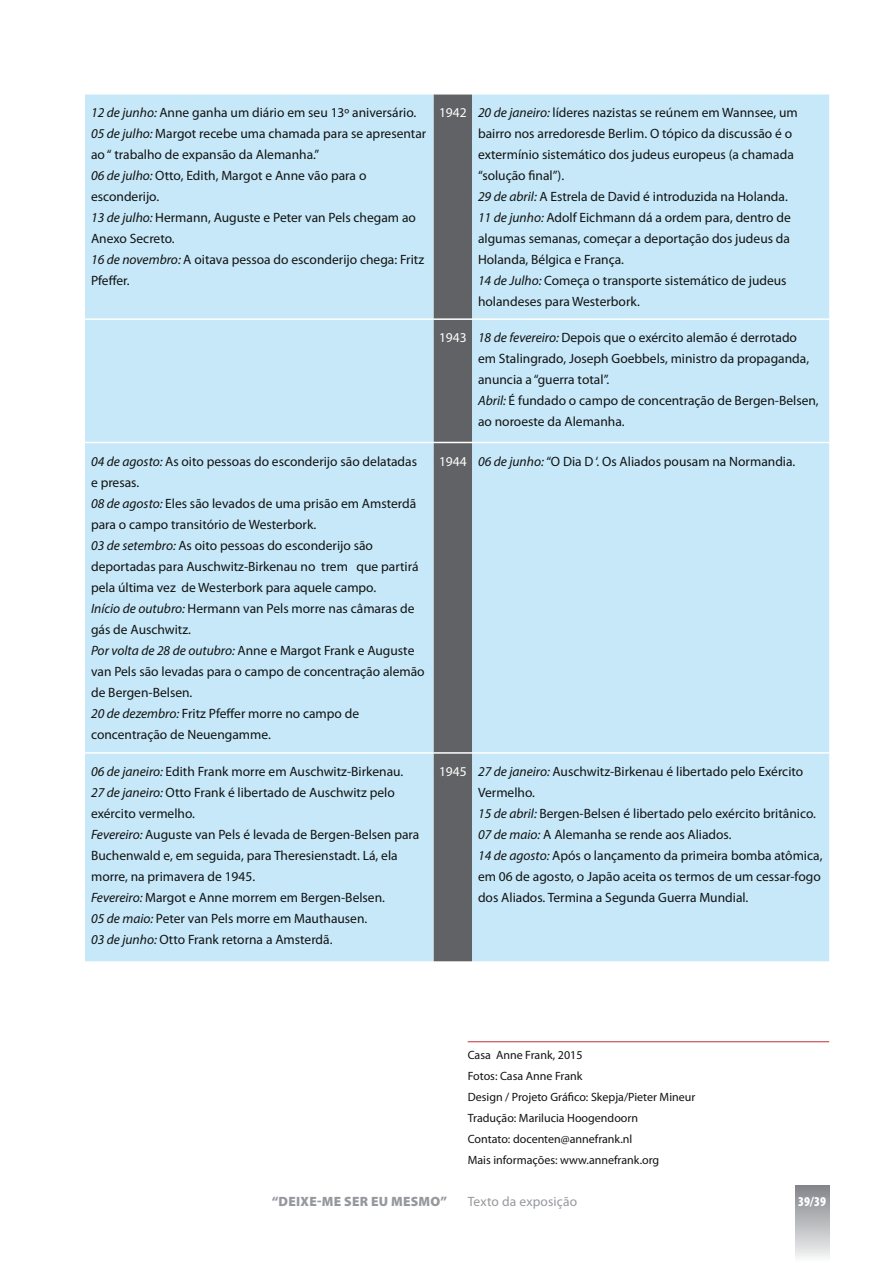
<style>
.page{position:relative;width:893px;height:1263px;background:#fff}
.page>*{position:absolute;margin:0;border:0;box-sizing:border-box;transform-origin:0 0}
.t1{font:13.5px/21px "Myriad Pro";color:#121311}
.t2{font:900 13.5px "Myriad Pro";letter-spacing:.02em;color:#95989c}
.t3{font:13.5px "Myriad Pro";letter-spacing:.01em;color:#95989c}
.t4{font:900 condensed 13.5px "Myriad Pro";color:#fff}
.t5{font:12px/21px "Myriad Pro";color:#121311}
.s1{font-style:italic}
.s2{color:#fff}
</style>
<div class="page">
<div style="left:795px;top:1185px;width:34px;height:78px;background:linear-gradient(to bottom,#808388,#f8f8f9)"></div>
<div style="left:85px;top:95px;width:744px;height:866px;background:#c6e8f9"></div>
<div style="left:434px;top:95px;width:38px;height:866px;background:#616265"></div>
<hr style="left:85px;top:318px;width:349px;height:2px;background:#fff">
<hr style="left:472px;top:318px;width:357px;height:2px;background:#fff">
<hr style="left:85px;top:752px;width:349px;height:2px;background:#fff">
<hr style="left:472px;top:752px;width:357px;height:2px;background:#fff">
<hr style="left:434px;top:318px;width:38px;height:2px;background:#fff">
<hr style="left:434px;top:752px;width:38px;height:2px;background:#fff">
<hr style="left:85px;top:442px;width:349px;height:1px;background:#fff">
<hr style="left:434px;top:442px;width:38px;height:1px;background:#fff">
<hr style="left:472px;top:442px;width:357px;height:1px;background:#fff">
<hr style="left:468px;top:1041px;width:361px;height:1px;background:#c32e38">
<p class="t1" style="left:91px;top:101px;width:337px"><span class="s1">12 de junho:</span> Anne ganha um diário em seu 13º aniversário.<br><span class="s1">05 de julho:</span> Margot recebe uma chamada para se apresentar ao “ trabalho de expansão da Alemanha.”<br><span class="s1">06 de julho:</span> Otto, Edith, Margot e Anne vão para o esconderijo.<br><span class="s1">13 de julho:</span> Hermann, Auguste e Peter van Pels chegam ao Anexo Secreto.<br><span class="s1">16 de novembro:</span> A oitava pessoa do esconderijo chega: Fritz Pfeffer.</p>
<p class="t1" style="left:478px;top:101px;width:321px;text-indent:-39px"><span class="s2">1942</span> <span class="s1">20 de janeiro:</span> líderes nazistas se reúnem em Wannsee, um bairro nos arredoresde Berlim. O tópico da discussão é o extermínio sistemático dos judeus europeus (a chamada “solução final”).<br><span class="s1">29 de abril:</span> A Estrela de David é introduzida na Holanda.<br><span class="s1">11 de junho:</span> Adolf Eichmann dá a ordem para, dentro de algumas semanas, começar a deportação dos judeus da Holanda, Bélgica e França.<br><span class="s1">14 de Julho:</span> Começa o transporte sistemático de judeus holandeses para Westerbork.</p>
<p class="t1" style="left:478px;top:327px;width:342px;text-indent:-39px"><span class="s2">1943</span> <span class="s1">18 de fevereiro:</span> Depois que o exército alemão é derrotado<br>em Stalingrado, Joseph Goebbels, ministro da propaganda, anuncia a “guerra total”.<br><span class="s1">Abril:</span> É fundado o campo de concentração de Bergen-Belsen, ao noroeste da Alemanha.</p>
<p class="t1" style="left:91px;top:450px;width:335px"><span class="s1">04 de agosto:</span> As oito pessoas do esconderijo são delatadas e presas.<br><span class="s1">08 de agosto:</span> Eles são levados de uma prisão em Amsterdã para o campo transitório de Westerbork.<br><span class="s1">03 de setembro:</span> As oito pessoas do esconderijo são deportadas para Auschwitz-Birkenau no trem que partirá pela última vez de Westerbork para aquele campo.<br><span class="s1">Início de outubro:</span> Hermann van Pels morre nas câmaras de gás de Auschwitz.<br><span class="s1">Por volta de 28 de outubro:</span> Anne e Margot Frank e Auguste van Pels são levadas para o campo de concentração alemão de Bergen-Belsen.<br><span class="s1">20 de dezembro:</span> Fritz Pfeffer morre no campo de concentração de Neuengamme.</p>
<p class="t1" style="left:439px;top:450px;width:358px"><span class="s2">1944</span> <span class="s1">06 de junho:</span> “O Dia D ‘. Os Aliados pousam na Normandia.</p>
<p class="t1" style="left:91px;top:761px;width:330px"><span class="s1">06 de janeiro:</span> Edith Frank morre em Auschwitz-Birkenau.<br><span class="s1">27 de janeiro:</span> Otto Frank é libertado de Auschwitz pelo exército vermelho.<br><span class="s1">Fevereiro:</span> Auguste van Pels é levada de Bergen-Belsen para Buchenwald e, em seguida, para Theresienstadt. Lá, ela morre, na primavera de 1945.<br><span class="s1">Fevereiro:</span> Margot e Anne morrem em Bergen-Belsen.<br><span class="s1">05 de maio:</span> Peter van Pels morre em Mauthausen.<br><span class="s1">03 de junho:</span> Otto Frank retorna a Amsterdã.</p>
<p class="t1" style="left:478px;top:761px;width:346px;text-indent:-39px"><span class="s2">1945</span> <span class="s1">27 de janeiro:</span> Auschwitz-Birkenau é libertado pelo Exército Vermelho.<br><span class="s1">15 de abril:</span> Bergen-Belsen é libertado pelo exército britânico.<br><span class="s1">07 de maio:</span> A Alemanha se rende aos Aliados.<br><span class="s1">14 de agosto:</span> Após o lançamento da primeira bomba atômica, em 06 de agosto, o Japão aceita os termos de um cessar-fogo dos Aliados. Termina a Segunda Guerra Mundial.</p>
<p class="t5" style="left:468px;top:1044px;width:229px">Casa Anne Frank, 2015<br>Fotos: Casa Anne Frank<br>Design / Projeto Gráfico: Skepja/Pieter Mineur Tradução: Marilucia Hoogendoorn<br>Contato: docenten@annefrank.nl<br>Mais informações: www.annefrank.org</p>
<p class="t2" style="left:272px;top:1194px;width:177px">“DEIXE-ME SER EU MESMO”</p>
<p class="t3" style="left:468px;top:1193px;width:111px">Texto da exposição</p>
<p class="t4" style="left:798px;top:1194px;width:29px">39/39</p>
</div>
